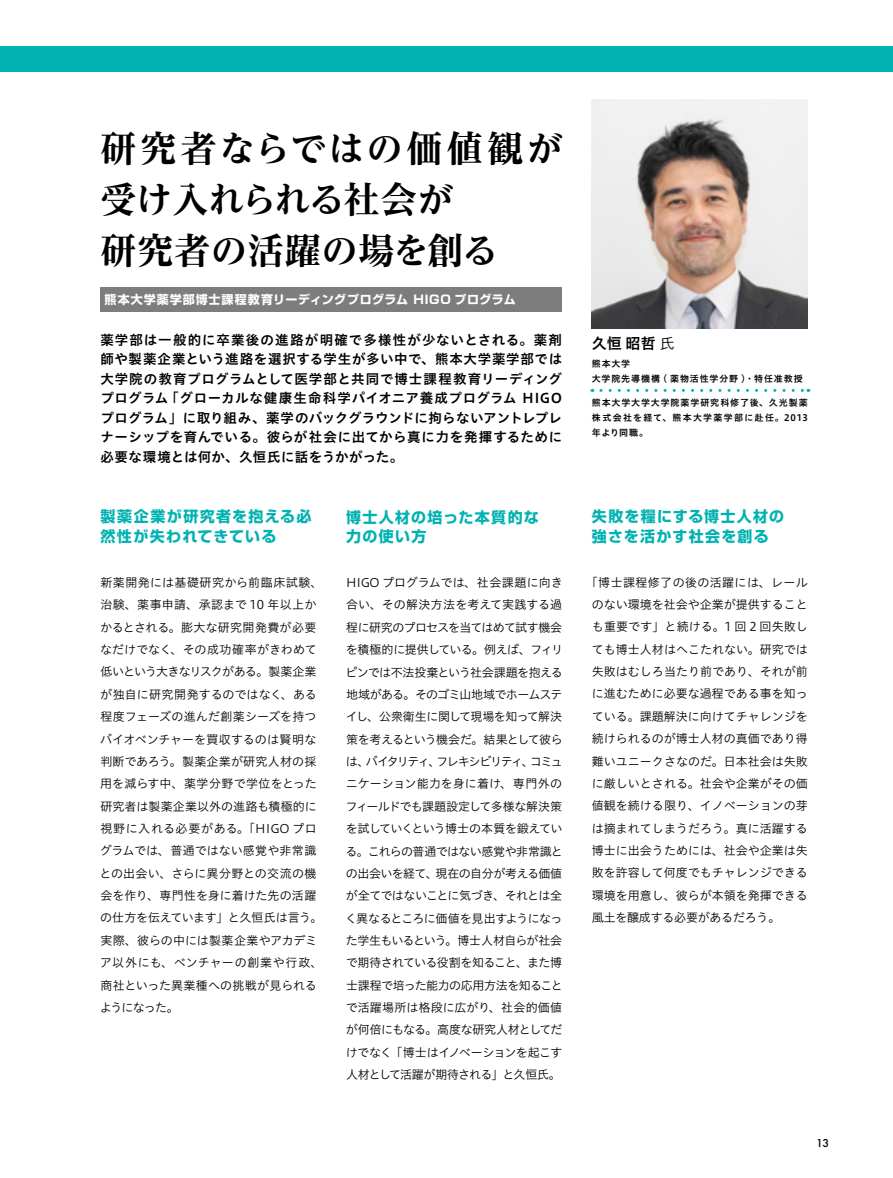
<style>
.page{position:relative;width:893px;height:1178px;background:#fff}
.page>*{position:absolute;margin:0;border:0;box-sizing:border-box;transform-origin:0 0}
.t1{font:700 expanded 36px/51px "Reim Pro";letter-spacing:.02em;color:#000}
.t2{font:700 15px/19.5px "Shin Go Pro";letter-spacing:.085em;color:#00b2b1}
.t3{font:15px "Hiragino UD Sans Std W6";color:#000}
.t4{font:13.5px/19.5px "Hiragino UD Sans Std W6";letter-spacing:.035em;color:#000;text-align:justify}
.t5{font:12px/22.4px "Hiragino UD Sans Std W3";color:#000;text-align:justify}
.t6{font:700 12px "Shin Go Pro";letter-spacing:.06em;color:#fff}
.t7{font:500 12px "Futura";color:#000}
.t8{font:9px/15px "Hiragino UD Sans Std W6";letter-spacing:.1em;color:#000}
.s1{font-family:"Hiragino UD Sans Std W3"}
</style>
<div class="page">
<div style="left:0;top:46px;width:893px;height:26px;background:#00b2b1"></div>
<img style="left:592px;top:100px;width:216px;height:228px">
<div style="left:100px;top:287px;width:462px;height:25px;background:#7d7d7d"></div>
<svg style="left:601px;top:389px;width:208px;height:3px"></svg>
<h1 class="t1" style="left:100px;top:123px;width:464px">研究者ならではの価値観が受け入れられる社会が<br>研究者の活躍の場を創る</h1>
<p class="t6" style="left:105px;top:290px;width:413px">熊本大学薬学部博士課程教育リーディングプログラム HIGO プログラム</p>
<p class="t4" style="left:100px;top:329px;width:463px">薬学部は一般的に卒業後の進路が明確で多様性が少ないとされる。薬剤師や製薬企業という進路を選択する学生が多い中で、熊本大学薬学部では大学院の教育プログラムとして医学部と共同で博士課程教育リーディングプログラム「グローカルな健康生命科学パイオニア養成プログラム HIGOプログラム」に取り組み、薬学のバックグラウンドに拘らないアントレプレナーシップを育んでいる。彼らが社会に出てから真に力を発揮するために必要な環境とは何か、久恒氏に話をうかがった。</p>
<p class="t3" style="left:592px;top:332px;width:84px">久恒 昭哲 <span class="s1">氏</span></p>
<p class="t8" style="left:592px;top:355px;width:212px">熊本大学<br>大学院先導機構 ( 薬物活性学分野 )・特任准教授</p>
<p class="t8" style="left:592px;top:394px;width:217px;text-align:justify">熊本大学大学大学院薬学研究科修了後、久光製薬株式会社を経て、熊本大学薬学部に赴任。2013年より同職。</p>
<p class="t2" style="left:100px;top:505px;width:213px">製薬企業が研究者を抱える必然性が失われてきている</p>
<p class="t5" style="left:100px;top:570px;width:224px;text-align:left">新薬開発には基礎研究から前臨床試験、治験、薬事申請、承認まで 10 年以上かかるとされる。膨大な研究開発費が必要なだけでなく、その成功確率がきわめて低いという大きなリスクがある。製薬企業が独自に研究開発するのではなく、ある程度フェーズの進んだ創薬シーズを持つバイオベンチャーを買収するのは賢明な判断であろう。製薬企業が研究人材の採用を減らす中、薬学分野で学位をとった研究者は製薬企業以外の進路も積極的に視野に入れる必要がある。「HIGO プログラムでは、普通ではない感覚や非常識との出会い、さらに異分野との交流の機会を作り、専門性を身に着けた先の活躍の仕方を伝えています」と久恒氏は言う。実際、彼らの中には製薬企業やアカデミア以外にも、ベンチャーの創業や行政、商社といった異業種への挑戦が見られるようになった。</p>
<p class="t2" style="left:346px;top:505px;width:194px">博士人材の培った本質的な力の使い方</p>
<p class="t5" style="left:345px;top:571px;width:219px">HIGO プログラムでは、社会課題に向き合い、その解決方法を考えて実践する過程に研究のプロセスを当てはめて試す機会を積極的に提供している。例えば、フィリピンでは不法投棄という社会課題を抱える地域がある。そのゴミ山地域でホームステイし、公衆衛生に関して現場を知って解決策を考えるという機会だ。結果として彼らは、バイタリティ、フレキシビリティ、コミュニケーション能力を身に着け、専門外のフィールドでも課題設定して多様な解決策を試していくという博士の本質を鍛えている。これらの普通ではない感覚や非常識との出会いを経て、現在の自分が考える価値が全てではないことに気づき、それとは全く異なるところに価値を見出すようになった学生もいるという。博士人材自らが社会で期待されている役割を知ること、また博士課程で培った能力の応用方法を知ることで活躍場所は格段に広がり、社会的価値が何倍にもなる。高度な研究人材としてだけでなく「博士はイノベーションを起こす人材として活躍が期待される」と久恒氏。</p>
<p class="t2" style="left:592px;top:505px;width:194px">失敗を糧にする博士人材の強さを活かす社会を創る</p>
<p class="t5" style="left:592px;top:570px;width:217px;text-indent:-6px">「博士課程修了の後の活躍には、レールのない環境を社会や企業が提供することも重要です」と続ける。1 回 2 回失敗しても博士人材はへこたれない。研究では失敗はむしろ当たり前であり、それが前に進むために必要な過程である事を知っている。課題解決に向けてチャレンジを続けられるのが博士人材の真価であり得難いユニークさなのだ。日本社会は失敗に厳しいとされる。社会や企業がその価値観を続ける限り、イノベーションの芽は摘まれてしまうだろう。真に活躍する博士に出会うためには、社会や企業は失敗を許容して何度でもチャレンジできる環境を用意し、彼らが本領を発揮できる風土を醸成する必要があるだろう。</p>
<p class="t7" style="left:816px;top:1134px;width:15px">13</p>
</div>
